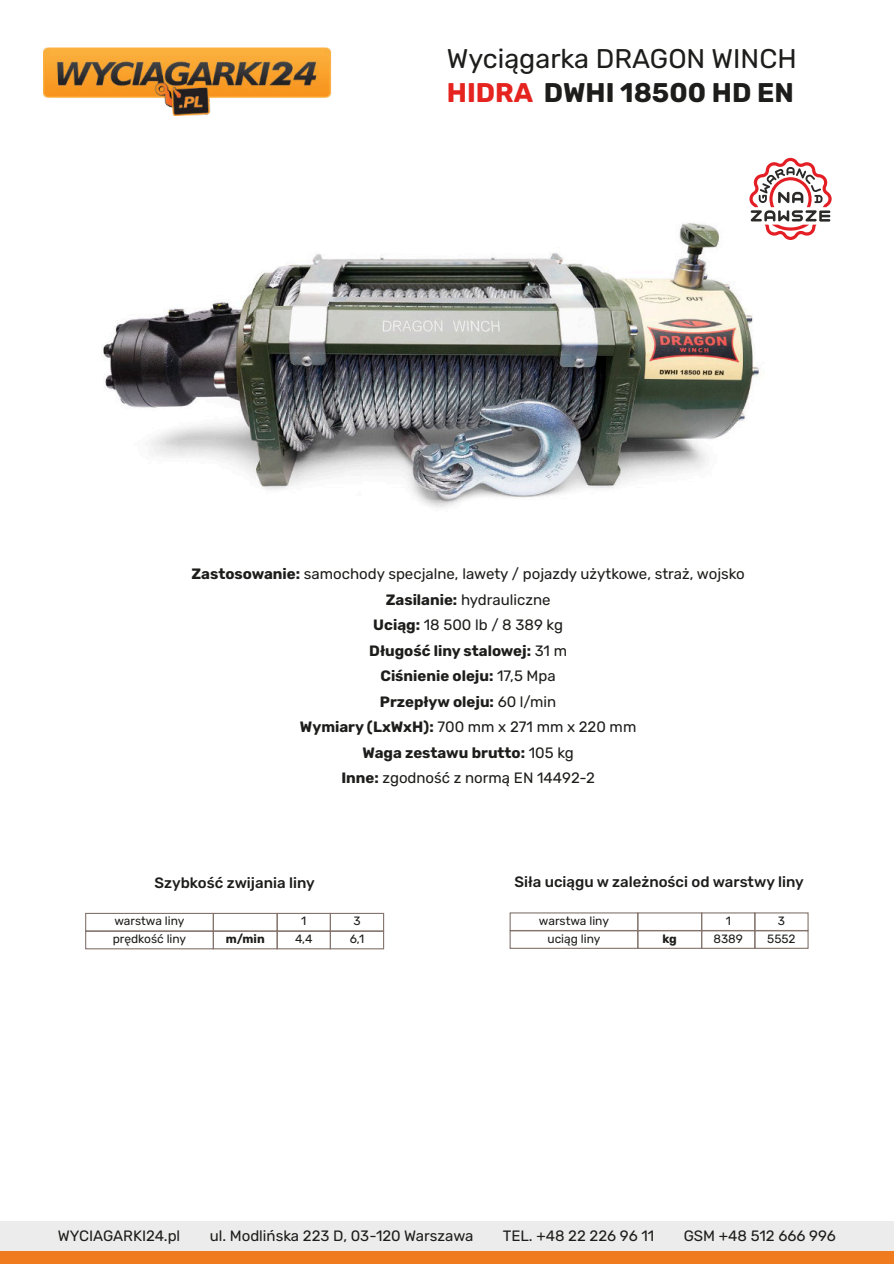
<style>
.page{position:relative;width:894px;height:1264px;background:#fff}
.page>*{position:absolute;margin:0;border:0;box-sizing:border-box;transform-origin:0 0}
.t1{font:27px/34.5px "Rubik";color:#1d1d1b}
.t2{font:15px/25.5px "Rubik";color:#1d1d1b;text-align:center}
.t3{font:500 15px "Rubik";color:#1d1d1b}
.t4{font:12px "Rubik";color:#1d1d1b}
.t5{font:700 12px "Rubik";color:#1d1d1b}
.s1{font-weight:700;color:#e5231f}
.s2{font-weight:700}
</style>
<div class="page">
<div style="left:0;top:1250px;width:893px;height:13px;background:#ef7b1e"></div>
<div style="left:0;top:1220px;width:893px;height:30px;background:#ececec"></div>
<img style="left:43px;top:47px;width:289px;height:68px">
<img style="left:103px;top:223px;width:656px;height:285px">
<svg style="left:749px;top:158px;width:82px;height:82px"></svg>
<div style="left:754px;top:930px;width:54px;height:18px;border:1px solid #84746d"></div>
<div style="left:700px;top:930px;width:55px;height:18px;border:1px solid #84746d"></div>
<div style="left:637px;top:930px;width:65px;height:18px;border:1px solid #84746d"></div>
<div style="left:509px;top:930px;width:129px;height:18px;border:1px solid #84746d"></div>
<div style="left:754px;top:912px;width:54px;height:18px;border:1px solid #84746d"></div>
<div style="left:700px;top:912px;width:55px;height:18px;border:1px solid #84746d"></div>
<div style="left:637px;top:912px;width:65px;height:18px;border:1px solid #84746d"></div>
<div style="left:509px;top:912px;width:129px;height:18px;border:1px solid #84746d"></div>
<div style="left:330px;top:930px;width:54px;height:19px;border:1px solid #84746d"></div>
<div style="left:276px;top:930px;width:55px;height:19px;border:1px solid #84746d"></div>
<div style="left:213px;top:930px;width:65px;height:19px;border:1px solid #84746d"></div>
<div style="left:85px;top:930px;width:129px;height:19px;border:1px solid #84746d"></div>
<div style="left:330px;top:912px;width:54px;height:19px;border:1px solid #84746d"></div>
<div style="left:276px;top:912px;width:55px;height:19px;border:1px solid #84746d"></div>
<div style="left:213px;top:912px;width:65px;height:19px;border:1px solid #84746d"></div>
<div style="left:85px;top:912px;width:129px;height:19px;border:1px solid #84746d"></div>
<h1 class="t1" style="left:446px;top:41px;width:351px">Wyciągarka DRAGON WINCH<br><span class="s1">HIDRA</span> <span class="s2">DWHI 18500 HD EN</span></h1>
<p class="t2" style="left:191px;top:561px;width:554px"><span class="s2">Zastosowanie:</span> samochody specjalne, lawety / pojazdy użytkowe, straż, wojsko <span class="s2">Zasilanie:</span> hydrauliczne<br><span class="s2">Uciąg:</span> 18 500 lb / 8 389 kg<br><span class="s2">Długość liny stalowej:</span> 31 m<br><span class="s2">Ciśnienie oleju:</span> 17,5 Mpa<br><span class="s2">Przepływ oleju:</span> 60 l/min<br><span class="s2">Wymiary (LxWxH):</span> 700 mm x 271 mm x 220 mm<br><span class="s2">Waga zestawu brutto:</span> 105 kg<br><span class="s2">Inne:</span> zgodność z normą EN 14492-2</p>
<p class="t3" style="left:154px;top:873px;width:162px">Szybkość zwijania liny</p>
<p class="t3" style="left:514px;top:873px;width:291px">Siła uciągu w zależności od warstwy liny</p>
<p class="t4" style="left:114px;top:913px;width:71px">warstwa liny</p>
<p class="t4" style="left:301px;top:913px;width:7px">1</p>
<p class="t4" style="left:353px;top:913px;width:9px">3</p>
<p class="t4" style="left:113px;top:931px;width:75px">prędkość liny</p>
<p class="t5" style="left:226px;top:931px;width:41px">m/min</p>
<p class="t4" style="left:295px;top:931px;width:19px">4,4</p>
<p class="t4" style="left:349px;top:931px;width:16px">6,1</p>
<p class="t4" style="left:538px;top:913px;width:71px">warstwa liny</p>
<p class="t4" style="left:725px;top:913px;width:7px">1</p>
<p class="t4" style="left:777px;top:913px;width:9px">3</p>
<p class="t4" style="left:547px;top:931px;width:55px">uciąg liny</p>
<p class="t5" style="left:662px;top:931px;width:16px">kg</p>
<p class="t4" style="left:713px;top:931px;width:31px">8389</p>
<p class="t4" style="left:767px;top:931px;width:30px">5552</p>
<p class="t2" style="left:58px;top:1222px;width:124px">WYCIAGARKI24.pl</p>
<p class="t2" style="left:210px;top:1222px;width:265px">ul. Modlińska 223 D, 03-120 Warszawa</p>
<p class="t2" style="left:502px;top:1222px;width:153px">TEL. +48 22 226 96 11</p>
<p class="t2" style="left:683px;top:1222px;width:154px">GSM +48 512 666 996</p>
</div>
